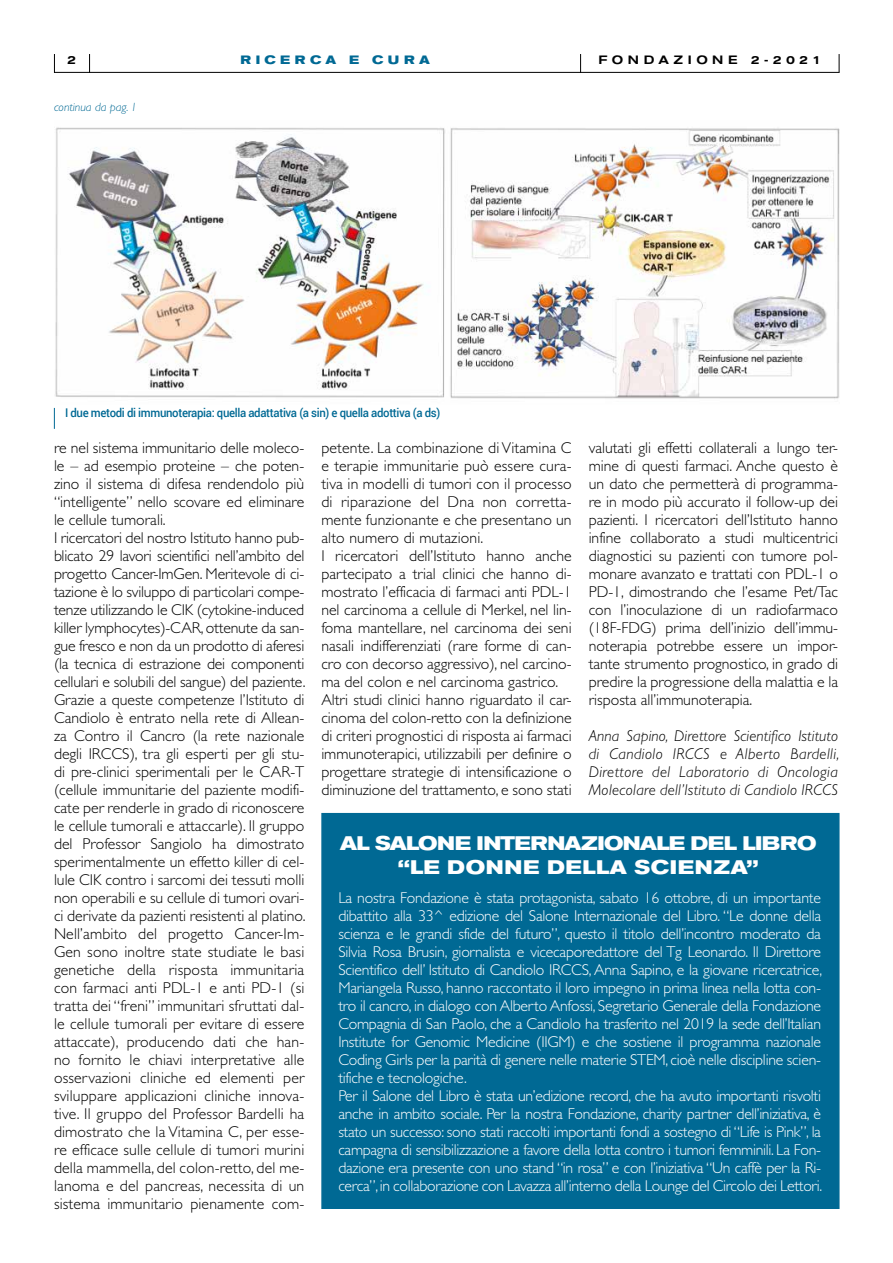
<style>
.page{position:relative;width:893px;height:1263px;background:#fff}
.page>*{position:absolute;margin:0;border:0;box-sizing:border-box;transform-origin:0 0}
.t1{font:700 expanded 19.5px/24px "Akzidenz Grotesk BE";letter-spacing:-.01em;color:#fff;text-align:center}
.t2{font:300 15.75px/18px "Gill Sans";color:#000}
.t3{font:300 15.75px/18px "Gill Sans";letter-spacing:-.015em;color:#fff}
.t4{font:italic 300 15.75px/18px "Gill Sans";letter-spacing:.02em;color:#000;text-align:justify}
.t5{font:500 12px "Roboto";letter-spacing:-.03em;color:#006994;scale:.95 1}
.t6{font:500 expanded 12px "Akzidenz Grotesk BE";letter-spacing:.37em;color:#000}
.t7{font:italic 300 12px "Gill Sans";color:#006994}
.t8{font:700 expanded 12px "Akzidenz Grotesk BE";letter-spacing:.38em;color:#006994}
</style>
<div class="page">
<svg style="left:839px;top:54px;width:1px;height:18px"></svg>
<svg style="left:54px;top:54px;width:1px;height:18px"></svg>
<svg style="left:89px;top:54px;width:1px;height:18px"></svg>
<hr style="left:54px;top:72px;width:785px;height:1px;background:#000">
<svg style="left:580px;top:54px;width:1px;height:18px"></svg>
<svg style="left:54px;top:408px;width:1px;height:21px"></svg>
<img style="left:55px;top:127px;width:784px;height:272px">
<div style="left:321px;top:813px;width:518px;height:396px;background:#006994"></div>
<p class="t6" style="left:67px;top:53px;width:10px">2</p>
<p class="t8" style="left:240px;top:53px;width:191px">RICERCA E CURA</p>
<p class="t6" style="left:598px;top:53px;width:224px">FONDAZIONE 2-2021</p>
<p class="t7" style="left:54px;top:100px;width:85px">continua da pag. 1</p>
<p class="t5" style="left:65px;top:404px;width:397px">I due metodi di immunoterapia: quella adattativa (a sin) e quella adottiva (a ds)</p>
<p class="t2" style="left:589px;top:439px;width:251px;text-align:justify">valutati gli effetti collaterali a lungo ter&shy;mine di questi farmaci. Anche questo è un dato che permetterà di programma&shy;re in modo più accurato il follow-up dei pazienti. I ricercatori dell’Istituto hanno infine collaborato a studi multicentrici diagnostici su pazienti con tumore pol&shy;monare avanzato e trattati con PDL-1 o PD-1, dimostrando che l’esame Pet/Tac con l’inoculazione di un radiofarmaco (18F-FDG) prima dell’inizio dell’immu&shy;noterapia potrebbe essere un impor&shy;tante strumento prognostico, in grado di predire la progressione della malattia e la risposta all’immunoterapia.</p>
<p class="t4" style="left:589px;top:727px;width:252px">Anna Sapino, Direttore Scientifico Istituto di Candiolo IRCCS e Alberto Bardelli, Direttore del Laboratorio di Oncologia Molecolare dell’Istituto di Candiolo IRCCS</p>
<p class="t2" style="left:54px;top:439px;width:253px">re nel sistema immunitario delle moleco&shy;le – ad esempio proteine – che poten&shy;zino il sistema di difesa rendendolo più “intelligente” nello scovare ed eliminare le cellule tumorali.<br>I ricercatori del nostro Istituto hanno pub&shy;blicato 29 lavori scientifici nell’ambito del progetto Cancer-ImGen. Meritevole di ci&shy;tazione è lo sviluppo di particolari compe&shy;tenze utilizzando le CIK (cytokine-induced killer lymphocytes)-CAR, ottenute da san&shy;gue fresco e non da un prodotto di aferesi (la tecnica di estrazione dei componenti cellulari e solubili del sangue) del paziente.<br>Grazie a queste competenze l’Istituto di Candiolo è entrato nella rete di Allean&shy;za Contro il Cancro (la rete nazionale degli IRCCS), tra gli esperti per gli stu&shy;di pre-clinici sperimentali per le CAR-T (cellule immunitarie del paziente modifi&shy;cate per renderle in grado di riconoscere le cellule tumorali e attaccarle). Il gruppo del Professor Sangiolo ha dimostrato sperimentalmente un effetto killer di cel&shy;lule CIK contro i sarcomi dei tessuti molli non operabili e su cellule di tumori ovari&shy;ci derivate da pazienti resistenti al platino.<br>Nell’ambito del progetto Cancer-Im-Gen sono inoltre state studiate le basi genetiche della risposta immunitaria con farmaci anti PDL-1 e anti PD-1 (si tratta dei “freni” immunitari sfruttati dal&shy;le cellule tumorali per evitare di essere attaccate), producendo dati che han&shy;no fornito le chiavi interpretative alle osservazioni cliniche ed elementi per sviluppare applicazioni cliniche innova&shy;tive. Il gruppo del Professor Bardelli ha dimostrato che la Vitamina C, per esse&shy;re efficace sulle cellule di tumori murini della mammella, del colon-retto, del me&shy;lanoma e del pancreas, necessita di un sistema immunitario pienamente com-</p>
<p class="t2" style="left:321px;top:439px;width:252px">petente. La combinazione di Vitamina C e terapie immunitarie può essere cura&shy;tiva in modelli di tumori con il processo di riparazione del Dna non corretta&shy;mente funzionante e che presentano un alto numero di mutazioni.<br>I ricercatori dell’Istituto hanno anche partecipato a trial clinici che hanno di&shy;mostrato l’efficacia di farmaci anti PDL-1 nel carcinoma a cellule di Merkel, nel lin&shy;foma mantellare, nel carcinoma dei seni nasali indifferenziati (rare forme di can&shy;cro con decorso aggressivo), nel carcino&shy;ma del colon e nel carcinoma gastrico.<br>Altri studi clinici hanno riguardato il car&shy;cinoma del colon-retto con la definizione di criteri prognostici di risposta ai farmaci immunoterapici, utilizzabili per definire o progettare strategie di intensificazione o diminuzione del trattamento, e sono stati</p>
<p class="t1" style="left:340px;top:831px;width:478px">AL SALONE INTERNAZIONALE DEL LIBRO “LE DONNE DELLA SCIENZA”</p>
<p class="t3" style="left:338px;top:889px;width:485px">La nostra Fondazione è stata protagonista, sabato 16 ottobre, di un importante dibattito alla 33^ edizione del Salone Internazionale del Libro. “Le donne della scienza e le grandi sfide del futuro”, questo il titolo dell’incontro moderato da Silvia Rosa Brusin, giornalista e vicecaporedattore del Tg Leonardo. Il Direttore Scientifico dell’ Istituto di Candiolo IRCCS, Anna Sapino, e la giovane ricercatrice, Mariangela Russo, hanno raccontato il loro impegno in prima linea nella lotta con&shy;tro il cancro, in dialogo con Alberto Anfossi, Segretario Generale della Fondazione Compagnia di San Paolo, che a Candiolo ha trasferito nel 2019 la sede dell’Italian Institute for Genomic Medicine (IIGM) e che sostiene il programma nazionale Coding Girls per la parità di genere nelle materie STEM, cioè nelle discipline scien&shy;tifiche e tecnologiche.<br>Per il Salone del Libro è stata un’edizione record, che ha avuto importanti risvolti anche in ambito sociale. Per la nostra Fondazione, charity partner dell’iniziativa, è stato un successo: sono stati raccolti importanti fondi a sostegno di “Life is Pink”, la campagna di sensibilizzazione a favore della lotta contro i tumori femminili. La Fon&shy;dazione era presente con uno stand “in rosa” e con l’iniziativa “Un caffè per la Ri&shy;cerca”, in collaborazione con Lavazza all’interno della Lounge del Circolo dei Lettori.</p>
</div>
